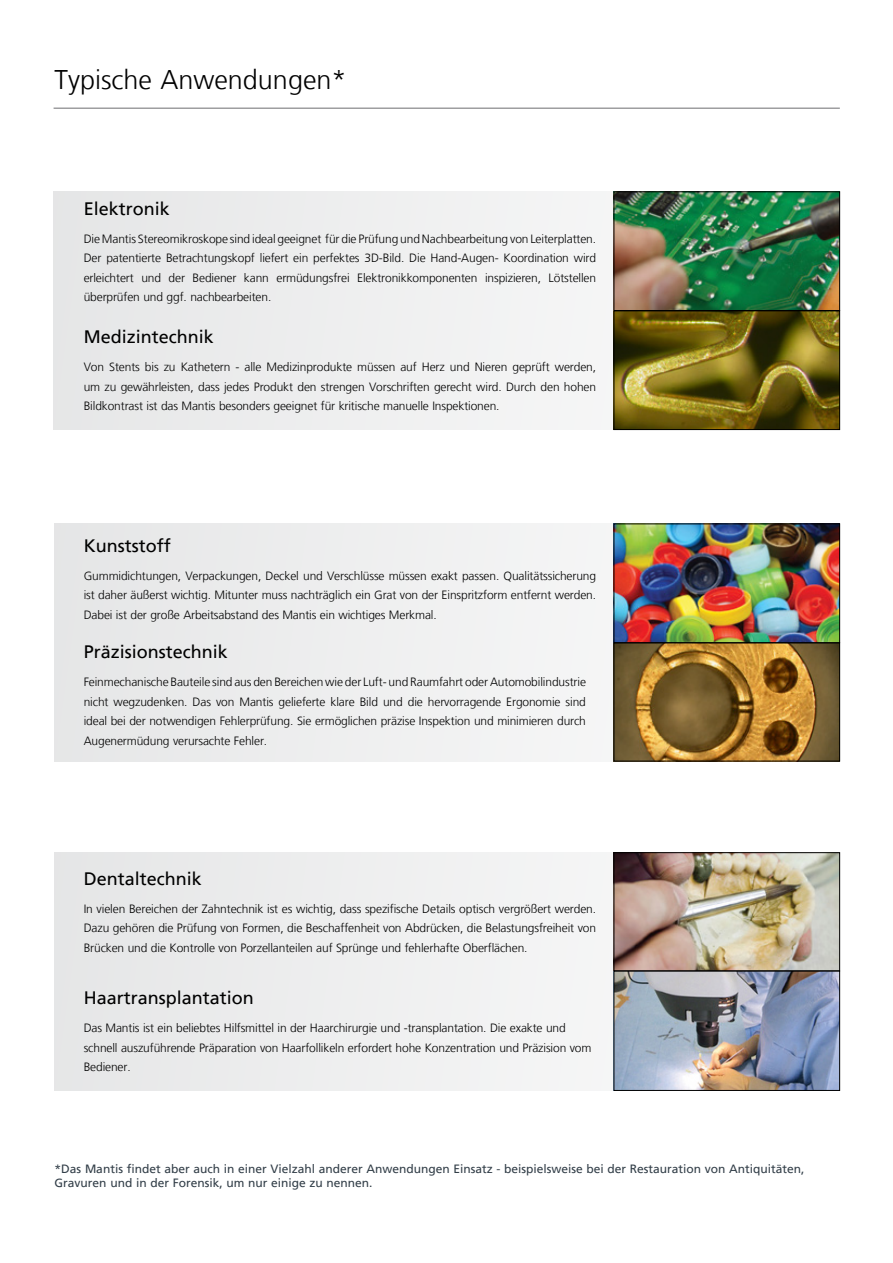
<style>
.page{position:relative;width:893px;height:1263px;background:#fff}
.page>*{position:absolute;margin:0;border:0;box-sizing:border-box;transform-origin:0 0}
.t1{font:300 27px "Frutiger LT";color:#000}
.t2{font:18px "Frutiger LT";color:#000}
.t3{font:300 12px/19.5px "Frutiger LT";letter-spacing:-.01em;color:#000;text-align:justify}
.t4{font:12px/14.4px "Frutiger LT";color:#323e48}
</style>
<div class="page">
<div style="left:55px;top:852px;width:785px;height:238px;background:#eeeeef"></div>
<div style="left:55px;top:523px;width:785px;height:238px;background:#eeeeef"></div>
<div style="left:53px;top:192px;width:787px;height:238px;background:#eeeeef"></div>
<hr style="left:0;top:0;width:1px;height:1254px;background:#dcddde">
<img style="left:616px;top:645px;width:222px;height:114px">
<div style="left:614px;top:643px;width:226px;height:118px;border:1px solid #000"></div>
<img style="left:616px;top:526px;width:222px;height:115px">
<div style="left:614px;top:524px;width:226px;height:119px;border:1px solid #000"></div>
<img style="left:616px;top:854px;width:222px;height:115px">
<div style="left:614px;top:852px;width:226px;height:119px;border:1px solid #000"></div>
<img style="left:616px;top:313px;width:222px;height:115px">
<div style="left:614px;top:311px;width:226px;height:119px;border:1px solid #000"></div>
<img style="left:616px;top:973px;width:222px;height:115px">
<div style="left:614px;top:971px;width:226px;height:119px;border:1px solid #000"></div>
<img style="left:616px;top:194px;width:222px;height:115px">
<div style="left:614px;top:192px;width:226px;height:119px;border:1px solid #000"></div>
<hr style="left:54px;top:108px;width:786px;height:1px;background:#6d6e71">
<h1 class="t1" style="left:55px;top:64px;width:293px">Typische Anwendungen*</h1>
<h2 class="t2" style="left:84px;top:198px;width:88px">Elektronik</h2>
<p class="t3" style="left:84px;top:229px;width:514px">Die Mantis Stereomikroskope sind ideal geeignet für die Prüfung und Nachbearbeitung von Leiterplatten.<br>Der patentierte Betrachtungskopf liefert ein perfektes 3D-Bild. Die Hand-Augen- Koordination wird erleichtert und der Bediener kann ermüdungsfrei Elektronikkomponenten inspizieren, Lötstellen überprüfen und ggf. nachbearbeiten.</p>
<h2 class="t2" style="left:84px;top:327px;width:132px">Medizintechnik</h2>
<p class="t3" style="left:84px;top:358px;width:514px">Von Stents bis zu Kathetern - alle Medizinprodukte müssen auf Herz und Nieren geprüft werden, um zu gewährleisten, dass jedes Produkt den strengen Vorschriften gerecht wird. Durch den hohen Bildkontrast ist das Mantis besonders geeignet für kritische manuelle Inspektionen.</p>
<h2 class="t2" style="left:84px;top:535px;width:89px">Kunststoff</h2>
<p class="t3" style="left:84px;top:566px;width:514px">Gummidichtungen, Verpackungen, Deckel und Verschlüsse müssen exakt passen. Qualitätssicherung ist daher äußerst wichtig. Mitunter muss nachträglich ein Grat von der Einspritzform entfernt werden.<br>Dabei ist der große Arbeitsabstand des Mantis ein wichtiges Merkmal.</p>
<h2 class="t2" style="left:84px;top:641px;width:146px">Präzisionstechnik</h2>
<p class="t3" style="left:84px;top:672px;width:504px">Feinmechanische Bauteile sind aus den Bereichen wie der Luft- und Raumfahrt oder Automobilindustrie nicht wegzudenken. Das von Mantis gelieferte klare Bild und die hervorragende Ergonomie sind ideal bei der notwendigen Fehlerprüfung. Sie ermöglichen präzise Inspektion und minimieren durch Augenermüdung verursachte Fehler.</p>
<h2 class="t2" style="left:84px;top:868px;width:120px">Dentaltechnik</h2>
<p class="t3" style="left:84px;top:899px;width:514px">In vielen Bereichen der Zahntechnik ist es wichtig, dass spezifische Details optisch vergrößert werden.<br>Dazu gehören die Prüfung von Formen, die Beschaffenheit von Abdrücken, die Belastungsfreiheit von Brücken und die Kontrolle von Porzellanteilen auf Sprünge und fehlerhafte Oberflächen.</p>
<h2 class="t2" style="left:84px;top:987px;width:172px">Haartransplantation</h2>
<p class="t3" style="left:84px;top:1018px;width:509px;text-align:left">Das Mantis ist ein beliebtes Hilfsmittel in der Haarchirurgie und -transplantation. Die exakte und schnell auszuführende Präparation von Haarfollikeln erfordert hohe Konzentration und Präzision vom<br>Bediener.</p>
<p class="t4" style="left:55px;top:1161px;width:751px">*Das Mantis findet aber auch in einer Vielzahl anderer Anwendungen Einsatz - beispielsweise bei der Restauration von Antiquitäten,<br>Gravuren und in der Forensik, um nur einige zu nennen.</p>
</div>
